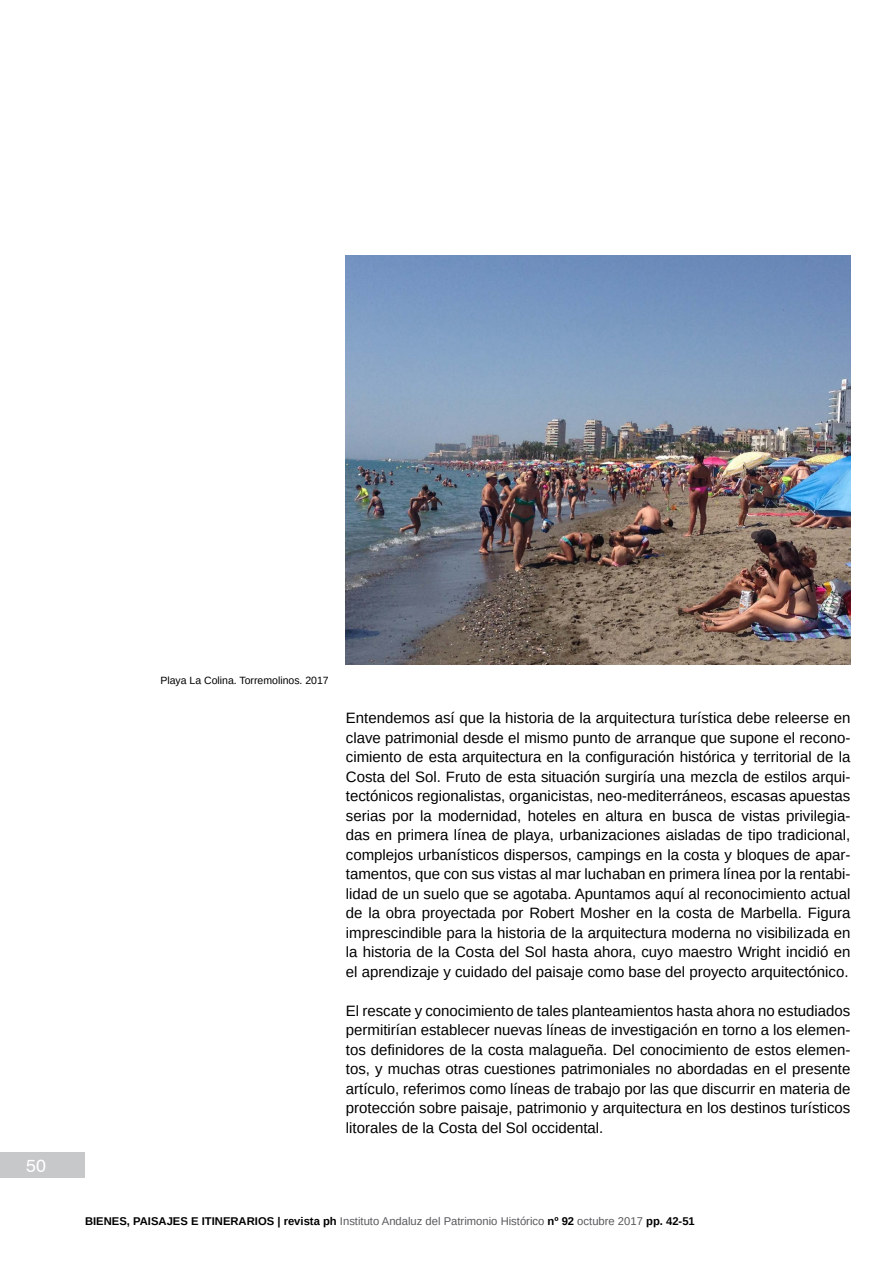
<style>
.page{position:relative;width:893px;height:1263px;background:#fff}
.page>*{position:absolute;margin:0;border:0;box-sizing:border-box;transform-origin:0 0}
.t1{font:18px "Swiss 721 BT";color:#fff}
.t2{font:15px/19.5px "Arimo";color:#000;text-align:justify}
.t3{font:700 11.25px "Arimo";color:#000}
.t4{font:10.5px "Arimo";color:#000}
.s1{font-weight:400;color:#58595b}
</style>
<div class="page">
<div style="left:0;top:1152px;width:85px;height:26px;background:#c7c8ca"></div>
<img style="left:346px;top:255px;width:504px;height:410px">
<p class="t1" style="left:26px;top:1154px;width:21px">50</p>
<p class="t4" style="left:160px;top:674px;width:170px">Playa La Colina. Torremolinos. 2017</p>
<p class="t2" style="left:346px;top:708px;width:506px">Entendemos así que la historia de la arquitectura turística debe releerse en clave patrimonial desde el mismo punto de arranque que supone el recono&shy;cimiento de esta arquitectura en la configuración histórica y territorial de la Costa del Sol. Fruto de esta situación surgiría una mezcla de estilos arqui&shy;tectónicos regionalistas, organicistas, neo-mediterráneos, escasas apuestas serias por la modernidad, hoteles en altura en busca de vistas privilegia&shy;das en primera línea de playa, urbanizaciones aisladas de tipo tradicional, complejos urbanísticos dispersos, campings en la costa y bloques de apar&shy;tamentos, que con sus vistas al mar luchaban en primera línea por la rentabi&shy;lidad de un suelo que se agotaba. Apuntamos aquí al reconocimiento actual de la obra proyectada por Robert Mosher en la costa de Marbella. Figura imprescindible para la historia de la arquitectura moderna no visibilizada en la historia de la Costa del Sol hasta ahora, cuyo maestro Wright incidió en el aprendizaje y cuidado del paisaje como base del proyecto arquitectónico.</p>
<p class="t2" style="left:346px;top:1001px;width:506px">El rescate y conocimiento de tales planteamientos hasta ahora no estudiados permitirían establecer nuevas líneas de investigación en torno a los elemen&shy;tos definidores de la costa malagueña. Del conocimiento de estos elemen&shy;tos, y muchas otras cuestiones patrimoniales no abordadas en el presente artículo, referimos como líneas de trabajo por las que discurrir en materia de protección sobre paisaje, patrimonio y arquitectura en los destinos turísticos litorales de la Costa del Sol occidental.</p>
<p class="t3" style="left:85px;top:1213px;width:611px">BIENES, PAISAJES E ITINERARIOS | revista ph <span class="s1">Instituto Andaluz del Patrimonio Histórico</span> nº 92 <span class="s1">octubre 2017</span> pp. 42-51</p>
</div>
